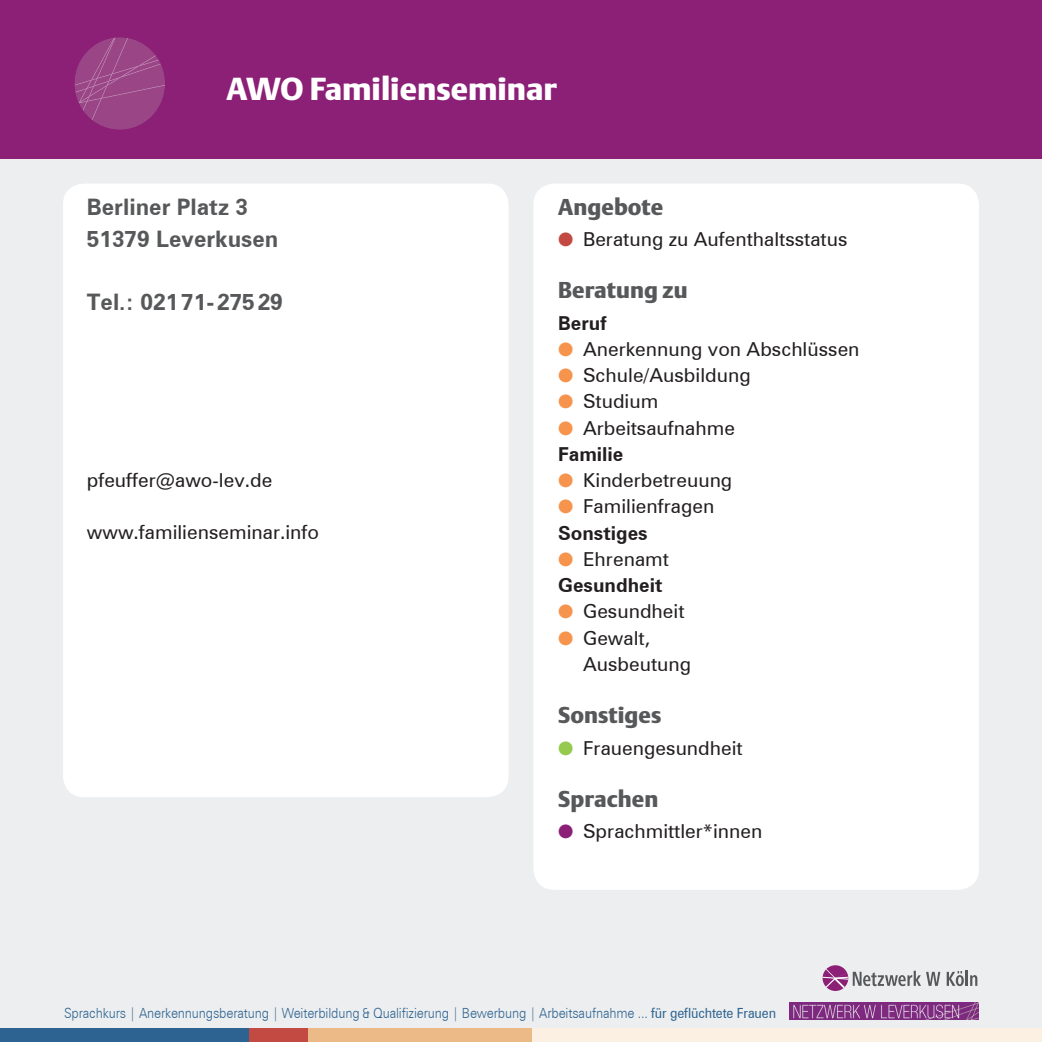
<style>
.page{position:relative;width:1042px;height:1042px;background:#fff}
.page>*{position:absolute;margin:0;border:0;box-sizing:border-box;transform-origin:0 0}
.t1{font:900 31.5px "DTL Argo T";color:#fff}
.t2{font:700 22.75px/31.5px "Zurich BT";color:#57585a}
.t3{font:900 22.75px "DTL Argo T";color:#57585a}
.t4{font:19.25px/26.2px "Zurich BT";color:#231f20}
.t5{font:700 19.25px/26.2px "Zurich BT";color:#231f20}
.t6{font:300 14px "Zurich BT";letter-spacing:-.01em;color:#2c6391;scale:.9 1}
.s1{color:#c24a43}
.s2{color:#f6944d}
.s3{font-weight:700}
.s4{font-weight:400}
.s5{color:#95ca4f}
.s6{color:#8c1f76}
</style>
<div class="page">
<div style="left:0;top:146px;width:1042px;height:896px;background:#edeeef"></div>
<div style="left:0;top:1028px;width:280px;height:14px;background:#2c6391"></div>
<div style="left:249px;top:1028px;width:67px;height:14px;background:#c24a43"></div>
<div style="left:308px;top:1028px;width:227px;height:14px;background:#ebba86"></div>
<div style="left:533px;top:1028px;width:509px;height:14px;background:#fbf0e2"></div>
<div style="left:0;top:0;width:1042px;height:159px;background:#8c1f76"></div>
<svg style="left:74px;top:37px;width:91px;height:93px"></svg>
<div style="left:63px;top:184px;width:445px;height:613px;background:#fff;border-radius:21px"></div>
<div style="left:533px;top:184px;width:446px;height:706px;background:#fff;border-radius:21px"></div>
<svg style="left:946px;top:971px;width:18px;height:15px"></svg>
<hr style="left:965px;top:970px;width:3px;height:16px;background:#57585a">
<svg style="left:970px;top:975px;width:7px;height:11px"></svg>
<svg style="left:822px;top:965px;width:26px;height:26px"></svg>
<svg style="left:822px;top:969px;width:118px;height:19px"></svg>
<img style="left:790px;top:1002px;width:188px;height:17px">
<h1 class="t1" style="left:227px;top:70px;width:332px">AWO Familienseminar</h1>
<h1 class="t2" style="left:87px;top:191px;width:193px">Berliner Platz 3<br>51379 Leverkusen</h1>
<h1 class="t2" style="left:87px;top:286px;width:198px">Tel.: 021 71- 275 29</h1>
<h1 class="t4" style="left:87px;top:466px;width:187px">pfeuffer@awo-lev.de</h1>
<h1 class="t4" style="left:87px;top:519px;width:234px">www.familienseminar.info</h1>
<p class="t3" style="left:558px;top:193px;width:106px">Angebote</p>
<p class="t4" style="left:558px;top:226px;width:291px"><span class="s1">●</span> Beratung zu Aufenthaltsstatus</p>
<p class="t3" style="left:558px;top:277px;width:131px">Beratung zu</p>
<p class="t5" style="left:558px;top:309px;width:50px">Beruf</p>
<p class="t4" style="left:558px;top:336px;width:303px"><span class="s2">●</span> Anerkennung von Abschlüssen</p>
<p class="t4" style="left:558px;top:362px;width:194px"><span class="s2">●</span> Schule/Ausbildung</p>
<p class="t4" style="left:558px;top:388px;width:102px"><span class="s2">●</span> Studium</p>
<p class="t4" style="left:558px;top:414px;width:178px"><span class="s2">●</span> Arbeitsaufnahme<br><span class="s3">Familie</span></p>
<p class="t4" style="left:558px;top:467px;width:176px"><span class="s2">●</span> Kinderbetreuung</p>
<p class="t4" style="left:558px;top:493px;width:158px"><span class="s2">●</span> Familienfragen<br><span class="s3">Sonstiges</span></p>
<p class="t5" style="left:558px;top:546px;width:112px"><span class="s2">●</span> <span class="s4">Ehrenamt<br></span>Gesundheit</p>
<p class="t4" style="left:558px;top:598px;width:128px"><span class="s2">●</span> Gesundheit</p>
<p class="t4" style="left:583px;top:624px;width:110px;text-indent:-25px"><span class="s2">●</span> Gewalt,<br>Ausbeutung</p>
<p class="t3" style="left:558px;top:702px;width:105px">Sonstiges</p>
<p class="t4" style="left:558px;top:734px;width:186px"><span class="s5">●</span> Frauengesundheit</p>
<p class="t3" style="left:558px;top:785px;width:102px">Sprachen</p>
<p class="t4" style="left:558px;top:818px;width:206px"><span class="s6">●</span> Sprachmittler*innen</p>
<p class="t6" style="left:64px;top:1004px;width:793px">Sprachkurs | Anerkennungsberatung | Weiterbildung &amp; Qualifizierung | Bewerbung | Arbeitsaufnahme ... <span class="s4">für geflüchtete Frauen</span></p>
</div>
